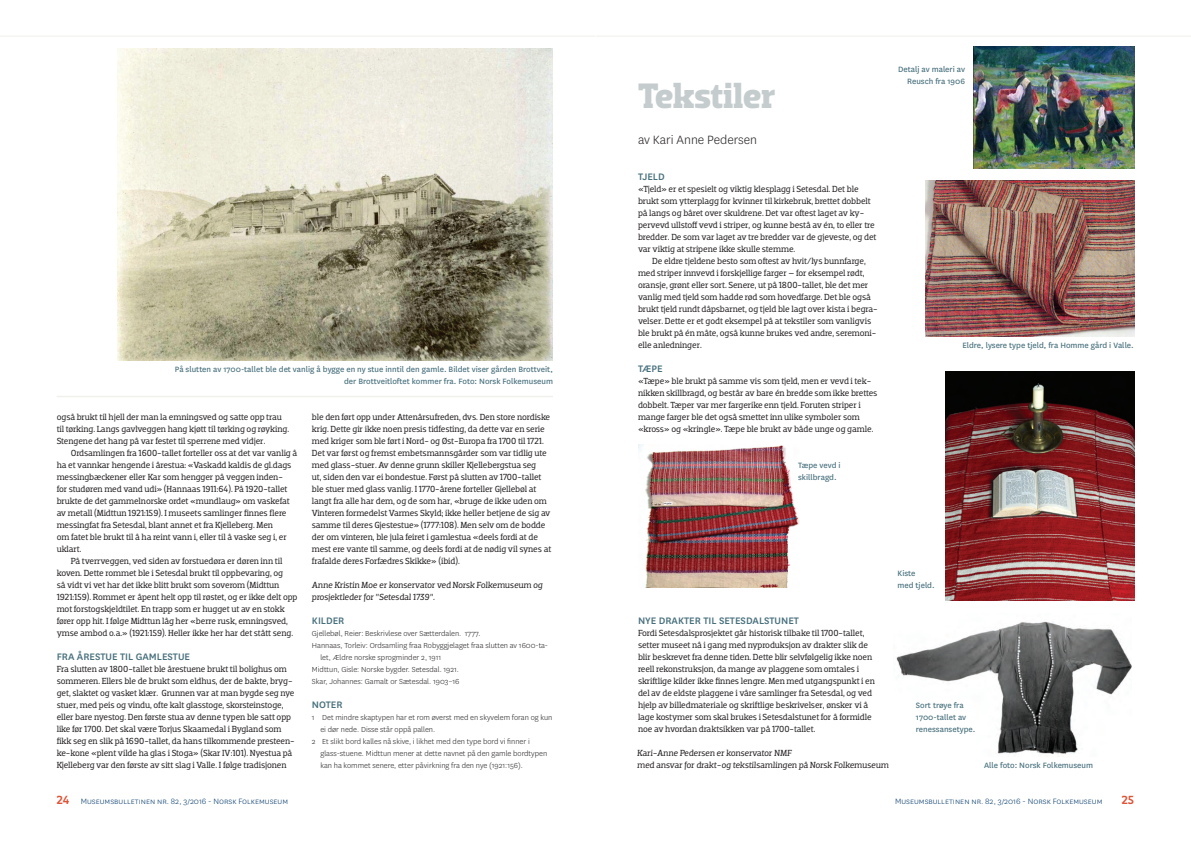
<style>
.page{position:relative;width:1191px;height:842px;background:#fff}
.page>*{position:absolute;margin:0;border:0;box-sizing:border-box;transform-origin:0 0}
.t1{font:700 36px "Dobra Slab";letter-spacing:-.015em;color:#c5ccce}
.t2{font:300 14px "National";color:#231f20}
.t3{font:500 12px "Dobra Slab";color:#e05336}
.t4{font:500 11px "National";color:#466f7c}
.t5{font:9px/12px "Dobra Slab";letter-spacing:-.015em;color:#231f20}
.t6{font:9px/12px "National";color:#466f7c}
.t7{font:italic 9px/12px "Dobra Slab";letter-spacing:-.015em;color:#231f20}
.t8{font:300 9px "National";color:#01386b}
.t9{font:300 8.5px "National";color:#231f20}
.s1{font-family:"Dobra Slab";font-weight:500;font-size:12px;color:#e05336}
</style>
<div class="page">
<hr style="left:0;top:36px;width:595px;height:1px;background:#f0f0ec">
<hr style="left:596px;top:36px;width:595px;height:1px;background:#f0f0ec">
<img style="left:117px;top:48px;width:436px;height:313px">
<img style="left:896px;top:621px;width:235px;height:134px">
<img style="left:974px;top:47px;width:160px;height:122px">
<img style="left:638px;top:444px;width:161px;height:143px">
<img style="left:945px;top:372px;width:189px;height:228px">
<img style="left:925px;top:181px;width:209px;height:155px">
<hr style="left:57px;top:396px;width:496px;height:1px;background:#f0f0ec">
<p class="t6" style="left:175px;top:363px;width:379px;text-align:right">På slutten av 1700-tallet ble det vanlig å bygge en ny stue inntil den gamle. Bildet viser gården Brottveit, der Brottveitloftet kommer fra. Foto: Norsk Folkemuseum</p>
<p class="t5" style="left:57px;top:411px;width:234px">også brukt til hjell der man la emningsved og satte opp trau til tørking. Langs gavlveggen hang kjøtt til tørking og røyking.<br>Stengene det hang på var festet til sperrene med vidjer.</p>
<p class="t5" style="left:71px;top:447px;width:228px">Ordsamlingen fra 1600-tallet forteller oss at det var vanlig å</p>
<p class="t5" style="left:57px;top:459px;width:236px">ha et vannkar hengende i årestua: «Vaskadd kaldis de gl.dags</p>
<p class="t5" style="left:57px;top:471px;width:228px">messingbæckener eller Kar som hengger på veggen inden-</p>
<p class="t5" style="left:57px;top:483px;width:232px">for studøren med vand udi» (Hannaas 1911:64). På 1920-tallet</p>
<p class="t5" style="left:57px;top:495px;width:235px">brukte de det gammelnorske ordet «mundlaug» om vaskefat</p>
<p class="t5" style="left:57px;top:507px;width:231px">av metall (Midttun 1921:159). I museets samlinger finnes flere</p>
<p class="t5" style="left:57px;top:519px;width:218px">messingfat fra Setesdal, blant annet et fra Kjelleberg. Men</p>
<p class="t5" style="left:57px;top:531px;width:232px">om fatet ble brukt til å ha reint vann i, eller til å vaske seg i, er</p>
<p class="t5" style="left:57px;top:543px;width:26px">uklart.</p>
<p class="t5" style="left:71px;top:555px;width:213px">På tverrveggen, ved siden av forstuedøra er døren inn til</p>
<p class="t5" style="left:57px;top:567px;width:228px">koven. Dette rommet ble i Setesdal brukt til oppbevaring, og</p>
<p class="t5" style="left:57px;top:579px;width:224px">så vidt vi vet har det ikke blitt brukt som soverom (Midttun</p>
<p class="t5" style="left:57px;top:591px;width:242px">1921:159). Rommet er åpent helt opp til røstet, og er ikke delt opp</p>
<p class="t5" style="left:57px;top:603px;width:229px">mot forstogskjeldtilet. En trapp som er hugget ut av en stokk</p>
<p class="t5" style="left:57px;top:615px;width:233px">fører opp hit. I følge Midttun låg her «berre rusk, emningsved,</p>
<p class="t5" style="left:57px;top:627px;width:238px">ymse ambod o.a.» (1921:159). Heller ikke her har det stått seng.</p>
<p class="t4" style="left:57px;top:649px;width:135px">FRA ÅRESTUE TIL GAMLESTUE</p>
<p class="t5" style="left:57px;top:663px;width:240px">Fra slutten av 1800-tallet ble årestuene brukt til bolighus om sommeren. Ellers ble de brukt som eldhus, der de bakte, bryg&shy;get, slaktet og vasket klær. Grunnen var at man bygde seg nye stuer, med peis og vindu, ofte kalt glasstoge, skorsteinstoge, eller bare nyestog. Den første stua av denne typen ble satt opp like før 1700. Det skal være Torjus Skaamedal i Bygland som fikk seg en slik på 1690-tallet, da hans tilkommende presteen&shy;ke-kone «plent vilde ha glas i Stoga» (Skar IV:101). Nyestua på Kjelleberg var den første av sitt slag i Valle. I følge tradisjonen</p>
<p class="t5" style="left:312px;top:411px;width:241px">ble den ført opp under Attenårsufreden, dvs. Den store nordiske krig. Dette gir ikke noen presis tidfesting, da dette var en serie med kriger som ble ført i Nord- og Øst-Europa fra 1700 til 1721.<br>Det var først og fremst embetsmannsgårder som var tidlig ute med glass-stuer. Av denne grunn skiller Kjellebergstua seg<br>ut, siden den var ei bondestue. Først på slutten av 1700-tallet ble stuer med glass vanlig. I 1770-årene forteller Gjellebøl at langt fra alle har dem, og de som har, «bruge de ikke uden om Vinteren formedelst Varmes Skyld; ikke heller betjene de sig av samme til deres Gjestestue» (1777:108). Men selv om de bodde der om vinteren, ble jula feiret i gamlestua «deels fordi at de mest ere vante til samme, og deels fordi at de nødig vil synes at frafalde deres Forfædres Skikke» (ibid).</p>
<p class="t7" style="left:312px;top:579px;width:232px">Anne Kristin Moe er konservator ved Norsk Folkemuseum og prosjektleder for ”Setesdal 1739”.</p>
<p class="t4" style="left:312px;top:613px;width:34px">KILDER</p>
<p class="t9" style="left:312px;top:628px;width:170px">Gjellebøl, Reier: Beskrivlese over Sætterdalen. 1777.</p>
<p class="t9" style="left:312px;top:640px;width:238px">Hannaas, Torleiv: Ordsamling fraa Robyggjelaget fraa slutten av 1600-ta-</p>
<p class="t9" style="left:320px;top:652px;width:122px">let, Ældre norske sprogminder 2, 1911</p>
<p class="t9" style="left:312px;top:664px;width:148px">Midttun, Gisle: Norske bygder. Setesdal. 1921.</p>
<p class="t9" style="left:312px;top:676px;width:149px">Skar, Johannes: Gamalt or Sætesdal. 1903–16</p>
<p class="t4" style="left:312px;top:697px;width:32px">NOTER</p>
<p class="t9" style="left:312px;top:712px;width:242px">1 Det mindre skaptypen har et rom øverst med en skyvelem foran og kun</p>
<p class="t9" style="left:320px;top:724px;width:116px">ei dør nede. Disse står oppå pallen.</p>
<p class="t9" style="left:312px;top:736px;width:219px">2 Et slikt bord kalles nå skive, i likhet med den type bord vi finner i</p>
<p class="t9" style="left:320px;top:748px;width:228px">glass-stuene. Midttun mener at dette navnet på den gamle bordtypen</p>
<p class="t9" style="left:320px;top:760px;width:204px">kan ha kommet senere, etter påvirkning fra den nye (1921:156).</p>
<h1 class="t1" style="left:638px;top:75px;width:139px">Tekstiler</h1>
<h2 class="t2" style="left:638px;top:131px;width:121px">av Kari Anne Pedersen</h2>
<p class="t4" style="left:638px;top:169px;width:28px">TJELD</p>
<p class="t5" style="left:638px;top:183px;width:240px">«Tjeld» er et spesielt og viktig klesplagg i Setesdal. Det ble brukt som ytterplagg for kvinner til kirkebruk, brettet dobbelt på langs og båret over skuldrene. Det var oftest laget av ky&shy;pervevd ullstoff vevd i striper, og kunne bestå av én, to eller tre bredder. De som var laget av tre bredder var de gjeveste, og det var viktig at stripene ikke skulle stemme.</p>
<p class="t5" style="left:638px;top:255px;width:241px;text-indent:14px">De eldre tjeldene besto som oftest av hvit/lys bunnfarge, med striper innvevd i forskjellige farger – for eksempel rødt, oransje, grønt eller sort. Senere, ut på 1800-tallet, ble det mer vanlig med tjeld som hadde rød som hovedfarge. Det ble også brukt tjeld rundt dåpsbarnet, og tjeld ble lagt over kista i begra&shy;velser. Dette er et godt eksempel på at tekstiler som vanligvis ble brukt på én måte, også kunne brukes ved andre, seremoni&shy;elle anledninger.</p>
<p class="t4" style="left:638px;top:361px;width:26px">TÆPE</p>
<p class="t5" style="left:638px;top:375px;width:241px">«Tæpe» ble brukt på samme vis som tjeld, men er vevd i tek&shy;nikken skillbragd, og består av bare én bredde som ikke brettes dobbelt. Tæper var mer fargerike enn tjeld. Foruten striper i mange farger ble det også smettet inn ulike symboler som «kross» og «kringle». Tæpe ble brukt av både unge og gamle.</p>
<p class="t6" style="left:798px;top:459px;width:44px">Tæpe vevd i skillbragd.</p>
<p class="t6" style="left:898px;top:63px;width:68px;text-align:right">Detalj av maleri av<br>Reusch fra 1906</p>
<p class="t6" style="left:962px;top:339px;width:173px">Eldre, lysere type tjeld, fra Homme gård i Valle.</p>
<p class="t6" style="left:897px;top:567px;width:39px">Kiste<br>med tjeld.</p>
<p class="t4" style="left:638px;top:613px;width:162px">NYE DRAKTER TIL SETESDALSTUNET</p>
<p class="t5" style="left:638px;top:627px;width:238px">Fordi Setesdalsprosjektet går historisk tilbake til 1700-tallet, setter museet nå i gang med nyproduksjon av drakter slik de blir beskrevet fra denne tiden. Dette blir selvfølgelig ikke noen reell rekonstruksjon, da mange av plaggene som omtales i skriftlige kilder ikke finnes lengre. Men med utgangspunkt i en del av de eldste plaggene i våre samlinger fra Setesdal, og ved hjelp av billedmateriale og skriftlige beskrivelser, ønsker vi å lage kostymer som skal brukes i Setesdalstunet for å formidle noe av hvordan draktsikken var på 1700-tallet.</p>
<p class="t7" style="left:637px;top:747px;width:253px">Kari-Anne Pedersen er konservator NMF<br>med ansvar for drakt-og tekstilsamlingen på Norsk Folkemuseum</p>
<p class="t6" style="left:916px;top:699px;width:61px">Sort trøye fra<br>1700-tallet av renessansetype.</p>
<p class="t6" style="left:984px;top:759px;width:111px">Alle foto: Norsk Folkemuseum</p>
<p class="t8" style="left:57px;top:796px;width:233px"><span class="s1">24</span> Museumsbulletinen nr. 82, 3/2016 - Norsk Folkemuseum</p>
<p class="t8" style="left:895px;top:796px;width:209px">Museumsbulletinen nr. 82, 3/2016 - Norsk Folkemuseum</p>
<h3 class="t3" style="left:1122px;top:793px;width:14px">25</h3>
</div>
